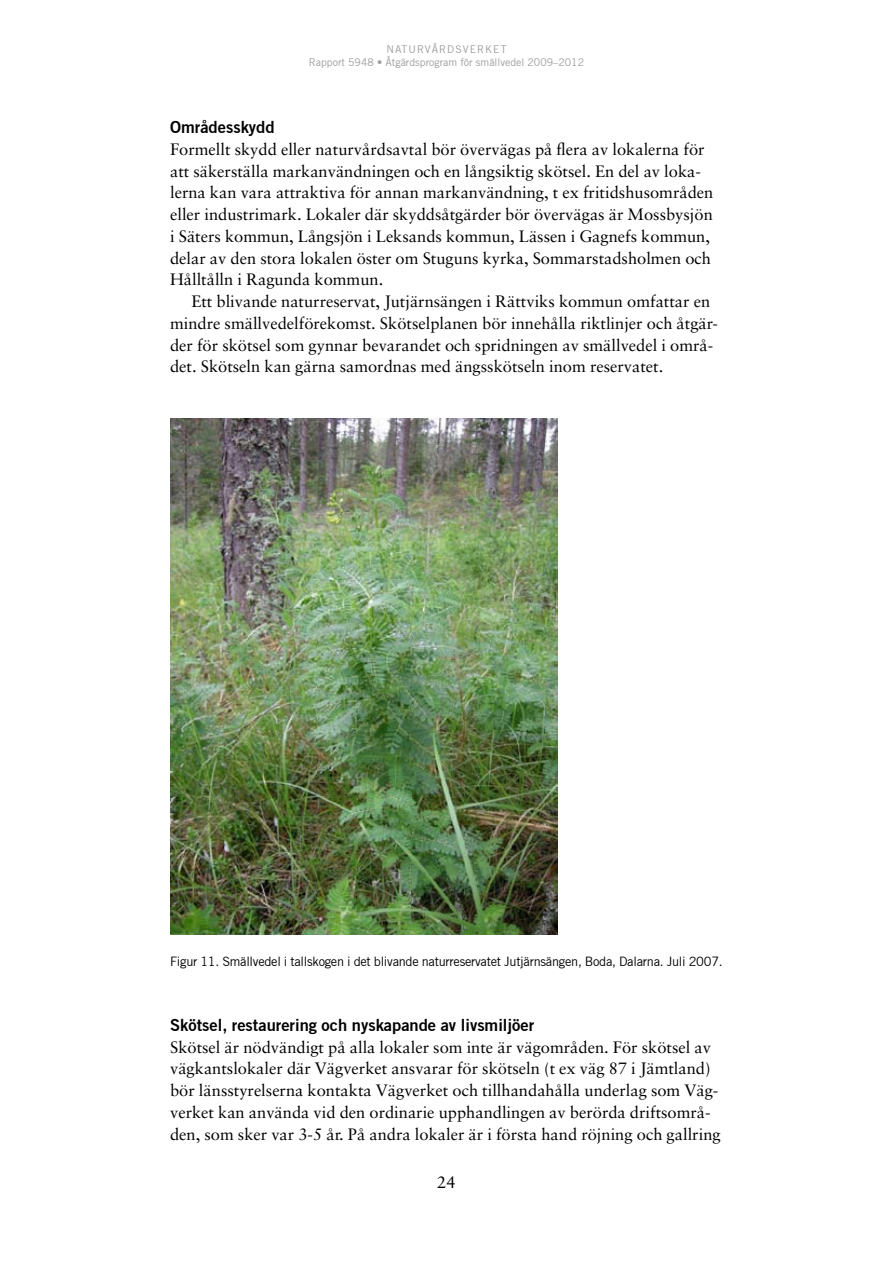
<style>
.page{position:relative;width:893px;height:1263px;background:#fff}
.page>*{position:absolute;margin:0;border:0;box-sizing:border-box;transform-origin:0 0}
.t1{font:16.5px/21.8px "Sabon";color:#000}
.t2{font:16.5px "Trade Gothic Bold Two";color:#000}
.t3{font:12.75px "Trade Gothic";letter-spacing:-.02em;color:#000}
.t4{font:10.5px/13.5px "Trade Gothic";color:#9c9d9f;text-align:center}
</style>
<div class="page">
<img style="left:170px;top:418px;width:387px;height:517px">
<p class="t4" style="left:309px;top:42px;width:277px">NATURVÅRDSVERKET<br>Rapport 5948 • Åtgärdsprogram för smällvedel 2009–2012</p>
<p class="t2" style="left:170px;top:117px;width:106px">Områdesskydd</p>
<p class="t1" style="left:170px;top:138px;width:545px">Formellt skydd eller naturvårdsavtal bör övervägas på flera av lokalerna för att säkerställa markanvändningen och en långsiktig skötsel. En del av loka&shy;lerna kan vara attraktiva för annan markanvändning, t ex fritidshusområden eller industrimark. Lokaler där skyddsåtgärder bör övervägas är Mossbysjön i Säters kommun, Långsjön i Leksands kommun, Lässen i Gagnefs kommun, delar av den stora lokalen öster om Stuguns kyrka, Sommarstadsholmen och Hålltålln i Ragunda kommun.</p>
<p class="t1" style="left:170px;top:290px;width:549px;text-indent:21px">Ett blivande naturreservat, Jutjärnsängen i Rättviks kommun omfattar en mindre smällvedelförekomst. Skötselplanen bör innehålla riktlinjer och åtgär&shy;der för skötsel som gynnar bevarandet och spridningen av smällvedel i områ&shy;det. Skötseln kan gärna samordnas med ängsskötseln inom reservatet.</p>
<p class="t3" style="left:170px;top:953px;width:554px">Figur 11. Smällvedel i tallskogen i det blivande naturreservatet Jutjärnsängen, Boda, Dalarna. Juli 2007.</p>
<p class="t2" style="left:170px;top:1015px;width:366px">Skötsel, restaurering och nyskapande av livsmiljöer</p>
<p class="t1" style="left:170px;top:1036px;width:552px">Skötsel är nödvändigt på alla lokaler som inte är vägområden. För skötsel av vägkantslokaler där Vägverket ansvarar för skötseln (t ex väg 87 i Jämtland) bör länsstyrelserna kontakta Vägverket och tillhandahålla underlag som Väg&shy;verket kan använda vid den ordinarie upphandlingen av berörda driftsområ&shy;den, som sker var 3-5 år. På andra lokaler är i första hand röjning och gallring</p>
<p class="t1" style="left:437px;top:1171px;width:20px">24</p>
</div>
